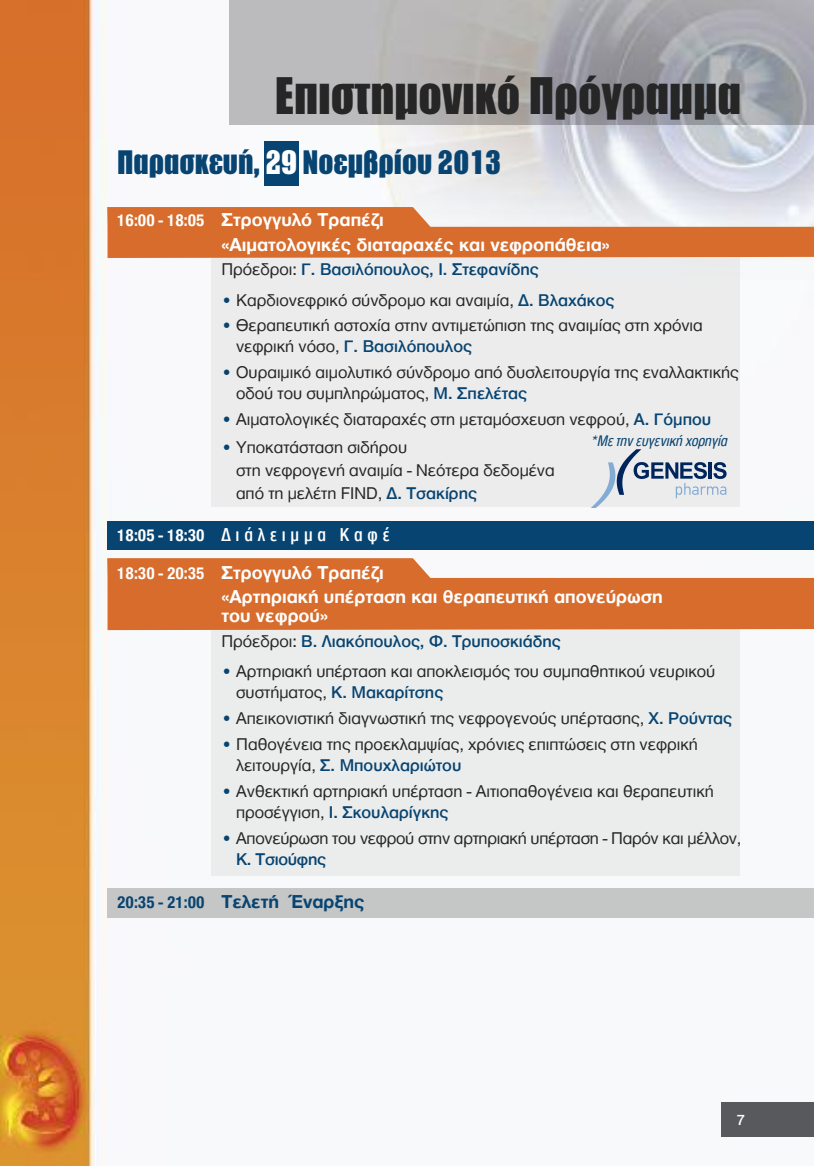
<style>
.page{position:relative;width:814px;height:1166px;background:#fff}
.page>*{position:absolute;margin:0;border:0;box-sizing:border-box;transform-origin:0 0}
.t1{font:900 49px "PF Fusion Sans";color:#272627}
.t2{font:900 31.5px "PF Fusion Sans";color:#074471}
.t3{font:700 19.25px/24.2px "Helvetica Neue Greek";color:#fff}
.t4{font:700 19.25px "Helvetica Neue Greek";color:#074471}
.t5{font:17.5px/21px "Helvetica Neue Greek";color:#272627}
.t6{font:500 17.5px "Helvetica Neue Greek";color:#074471}
.t7{font:700 condensed 17.5px/38px "Helvetica Neue Greek";color:#fff}
.t8{font:italic condensed 15.75px "Helvetica Neue Greek";color:#074471}
.t9{font:500 15.75px "Helvetica Neue Greek";color:#fff}
.s1{color:#fff}
.s2{font-stretch:condensed;font-size:17.5px}
.s3{font-weight:400;color:#272627}
.s4{color:#074471}
.s5{font-weight:500;color:#074471}
.s6{font-weight:500;font-size:19.25px}
.s7{font-stretch:normal;font-size:19.25px}
</style>
<div class="page">
<img style="left:0;top:0;width:814px;height:1166px">
<div style="left:107px;top:888px;width:707px;height:29px;background:#c5c6c6"></div>
<div style="left:211px;top:258px;width:528px;height:248px;background:#ececed"></div>
<svg style="left:107px;top:207px;width:707px;height:51px;background:#dc8a59"></svg>
<div style="left:264px;top:141px;width:35px;height:45px;background:#074471"></div>
<div style="left:720px;top:1102px;width:94px;height:35px;background:#58595c"></div>
<img style="left:229px;top:0;width:585px;height:124px">
<div style="left:107px;top:521px;width:707px;height:29px;background:#074471"></div>
<div style="left:211px;top:630px;width:528px;height:245px;background:#ebecec"></div>
<svg style="left:107px;top:558px;width:707px;height:72px;background:#dc824d"></svg>
<svg style="left:590px;top:449px;width:136px;height:59px;background:#c6cdd8"></svg>
<h1 class="t1" style="left:275px;top:65px;width:467px">Επιστημονικό Πρόγραμμα</h1>
<h2 class="t2" style="left:117px;top:143px;width:385px">Παρασκευή, <span class="s1">29</span> Νοεμβρίου 2013</h2>
<p class="t3" style="left:221px;top:209px;width:390px;text-indent:-104px"><span class="s2">16:00 - 18:05</span> Στρογγυλό Τραπέζι<br>«Αιματολογικές διαταραχές και νεφροπάθεια»</p>
<p class="t6" style="left:221px;top:261px;width:319px"><span class="s3">Πρόεδροι:</span> Γ. Βασιλόπουλος, Ι. Στεφανίδης</p>
<p class="t5" style="left:221px;top:290px;width:394px"><span class="s4">•</span> Καρδιονεφρικό σύνδρομο και αναιμία, <span class="s5">Δ. Βλαχάκος</span></p>
<p class="t5" style="left:236px;top:316px;width:468px;text-indent:-15px"><span class="s4">•</span> Θεραπευτική αστοχία στην αντιμετώπιση της αναιμίας στη χρόνια νεφρική νόσο, <span class="s5">Γ. Βασιλόπουλος</span></p>
<p class="t5" style="left:236px;top:363px;width:504px;text-indent:-15px"><span class="s4">•</span> Ουραιμικό αιμολυτικό σύνδρομο από δυσλειτουργία της εναλλακτικής οδού του συμπληρώματος, <span class="s5">Μ. Σπελέτας</span></p>
<p class="t5" style="left:221px;top:410px;width:491px"><span class="s4">•</span> Αιματολογικές διαταραχές στη μεταμόσχευση νεφρού, <span class="s5">Α. Γόμπου</span></p>
<p class="t5" style="left:236px;top:437px;width:320px;line-height:22.8px;text-indent:-15px"><span class="s4">•</span> Υποκατάσταση σιδήρου<br>στη νεφρογενή αναιμία - Νεότερα δεδομένα από τη μελέτη FIND, <span class="s5">Δ. Τσακίρης</span></p>
<p class="t7" style="left:117px;top:517px;width:274px">18:05-18:30 <span class="s6">Διάλειμμα Καφέ<br></span>18:30 - 20:35 <span class="s7">Στρογγυλό Τραπέζι</span></p>
<p class="t3" style="left:221px;top:588px;width:443px;line-height:19.2px">«Αρτηριακή υπέρταση και θεραπευτική απονεύρωση του νεφρού»</p>
<p class="t6" style="left:221px;top:633px;width:341px"><span class="s3">Πρόεδροι:</span> Β. Λιακόπουλος, Φ. Τρυποσκιάδης</p>
<p class="t5" style="left:236px;top:662px;width:481px;text-indent:-15px"><span class="s4">•</span> Αρτηριακή υπέρταση και αποκλεισμός του συμπαθητικού νευρικού συστήματος, <span class="s5">Κ. Μακαρίτσης</span></p>
<p class="t5" style="left:221px;top:709px;width:512px"><span class="s4">•</span> Απεικονιστική διαγνωστική της νεφρογενούς υπέρτασης, <span class="s5">Χ. Ρούντας</span></p>
<p class="t5" style="left:236px;top:735px;width:463px;text-indent:-15px"><span class="s4">•</span> Παθογένεια της προεκλαμψίας, χρόνιες επιπτώσεις στη νεφρική λειτουργία, <span class="s5">Σ. Μπουχλαριώτου</span></p>
<p class="t5" style="left:236px;top:782px;width:479px;text-indent:-15px"><span class="s4">•</span> Ανθεκτική αρτηριακή υπέρταση - Αιτιοπαθογένεια και θεραπευτική προσέγγιση, <span class="s5">Ι. Σκουλαρίγκης</span></p>
<p class="t5" style="left:236px;top:829px;width:507px;text-indent:-15px"><span class="s4">•</span> Απονεύρωση του νεφρού στην αρτηριακή υπέρταση - Παρόν και μέλλον,<br><span class="s5">Κ. Τσιούφης</span></p>
<p class="t4" style="left:117px;top:892px;width:249px"><span class="s2">20:35 - 21:00</span> Τελετή Έναρξης</p>
<p class="t8" style="left:590px;top:434px;width:141px">*Με την ευγενική χορηγία</p>
<p class="t9" style="left:736px;top:1113px;width:10px">7</p>
</div>
